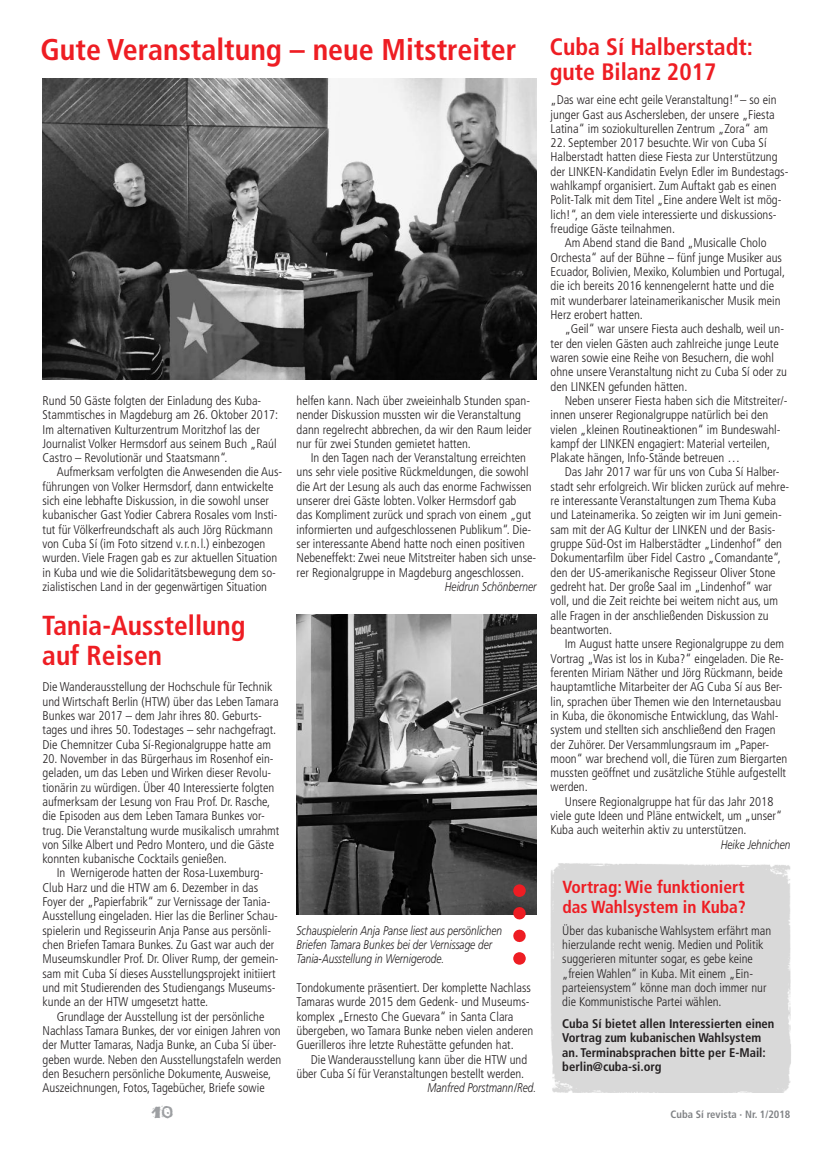
<style>
.page{position:relative;width:833px;height:1152px;background:#fff}
.page>*{position:absolute;margin:0;border:0;box-sizing:border-box;transform-origin:0 0}
.t1{font:700 condensed 30px "Frutiger LT Std";color:#ee1d23}
.t2{font:700 condensed 27.5px/30px "Frutiger LT Std";color:#ee1d23}
.t3{font:700 condensed 23.75px/25px "Frutiger LT Std";color:#ee1d23}
.t4{font:20px "Fajita ICG Mild";color:#9d9fa2}
.t5{font:700 condensed 17.5px/20px "Frutiger LT Std";color:#ee1d23}
.t6{font:300 condensed 12.62px/14.2px "Frutiger LT Std";color:#231f20}
.t7{font:italic 300 12.62px/14.4px "Frutiger LT Std";color:#231f20;scale:.8 1}
.t8{font:700 condensed 12.62px/14.2px "Frutiger LT Std";color:#231f20}
.t9{font:700 condensed 10.62px "Frutiger LT Std";color:#808285}
</style>
<div class="page">
<div style="left:550px;top:863px;width:241px;height:229px;background:#d9d9d9"></div>
<img style="left:43px;top:79px;width:493px;height:301px">
<img style="left:296px;top:614px;width:240px;height:300px">
<svg style="left:513px;top:903px;width:13px;height:61px"></svg>
<svg style="left:513px;top:884px;width:13px;height:13px"></svg>
<h1 class="t1" style="left:40px;top:38px;width:477px">Gute Veranstaltung – neue Mitstreiter</h1>
<p class="t6" style="left:43px;top:394px;width:237px">Rund 50 Gäste folgten der Einladung des Kuba-Stammtisches in Magdeburg am 26. Oktober 2017:<br>Im alternativen Kulturzentrum Moritzhof las der Journalist Volker Hermsdorf aus seinem Buch „Raúl Castro – Revolutionär und Staatsmann“.</p>
<p class="t6" style="left:43px;top:466px;width:241px;text-indent:14px">Aufmerksam verfolgten die Anwesenden die Aus&shy;führungen von Volker Hermsdorf, dann entwickelte sich eine lebhafte Diskussion, in die sowohl unser kubanischer Gast Yodier Cabrera Rosales vom Insti&shy;tut für Völkerfreundschaft als auch Jörg Rückmann von Cuba Sí (im Foto sitzend v.r.n.l.) einbezogen wurden. Viele Fragen gab es zur aktuellen Situation in Kuba und wie die Solidaritätsbewegung dem so&shy;zialistischen Land in der gegenwärtigen Situation</p>
<h2 class="t2" style="left:42px;top:612px;width:205px">Tania-Ausstellung auf Reisen</h2>
<p class="t6" style="left:43px;top:681px;width:238px">Die Wanderausstellung der Hochschule für Technik und Wirtschaft Berlin (HTW) über das Leben Tamara Bunkes war 2017 – dem Jahr ihres 80. Geburts&shy;tages und ihres 50. Todestages – sehr nachgefragt.<br>Die Chemnitzer Cuba Sí-Regionalgruppe hatte am</p>
<p class="t6" style="left:43px;top:752px;width:238px">20. November in das Bürgerhaus im Rosenhof ein&shy;geladen, um das Leben und Wirken dieser Revolu&shy;tionärin zu würdigen. Über 40 Interessierte folgten aufmerksam der Lesung von Frau Prof. Dr. Rasche, die Episoden aus dem Leben Tamara Bunkes vor&shy;trug. Die Veranstaltung wurde musikalisch umrahmt von Silke Albert und Pedro Montero, und die Gäste konnten kubanische Cocktails genießen.</p>
<p class="t6" style="left:43px;top:867px;width:237px;text-indent:14px">In Wernigerode hatten der Rosa-Luxemburg-Club Harz und die HTW am 6. Dezember in das Foyer der „Papierfabrik“ zur Vernissage der Tania-Ausstellung eingeladen. Hier las die Berliner Schau&shy;spielerin und Regisseurin Anja Panse aus persönli&shy;chen Briefen Tamara Bunkes. Zu Gast war auch der Museumskundler Prof. Dr. Oliver Rump, der gemein&shy;sam mit Cuba Sí dieses Ausstellungsprojekt initiiert und mit Studierenden des Studiengangs Museums&shy;kunde an der HTW umgesetzt hatte.</p>
<p class="t6" style="left:43px;top:1010px;width:240px;text-indent:14px">Grundlage der Ausstellung ist der persönliche Nachlass Tamara Bunkes, der vor einigen Jahren von der Mutter Tamaras, Nadja Bunke, an Cuba Sí über&shy;geben wurde. Neben den Ausstellungstafeln werden den Besuchern persönliche Dokumente, Ausweise, Auszeichnungen, Fotos, Tagebücher, Briefe sowie</p>
<p class="t6" style="left:296px;top:394px;width:236px">helfen kann. Nach über zweieinhalb Stunden span&shy;nender Diskussion mussten wir die Veranstaltung dann regelrecht abbrechen, da wir den Raum leider nur für zwei Stunden gemietet hatten.</p>
<p class="t6" style="left:296px;top:452px;width:241px;text-indent:14px">In den Tagen nach der Veranstaltung erreichten uns sehr viele positive Rückmeldungen, die sowohl die Art der Lesung als auch das enorme Fachwissen unserer drei Gäste lobten. Volker Hermsdorf gab<br>das Kompliment zurück und sprach von einem „gut informierten und aufgeschlossenen Publikum“. Die&shy;ser interessante Abend hatte noch einen positiven Nebeneffekt: Zwei neue Mitstreiter haben sich unse&shy;rer Regionalgruppe in Magdeburg angeschlossen.</p>
<p class="t7" style="left:445px;top:580px;width:116px">Heidrun Schönberner</p>
<p class="t7" style="left:296px;top:924px;width:258px">Schauspielerin Anja Panse liest aus persönlichen<br>Briefen Tamara Bunkes bei der Vernissage der<br>Tania-Ausstellung in Wernigerode.</p>
<p class="t6" style="left:296px;top:981px;width:238px">Tondokumente präsentiert. Der komplette Nachlass Tamaras wurde 2015 dem Gedenk- und Museums&shy;komplex „Ernesto Che Guevara“ in Santa Clara übergeben, wo Tamara Bunke neben vielen anderen Guerilleros ihre letzte Ruhestätte gefunden hat.</p>
<p class="t6" style="left:296px;top:1053px;width:232px;text-align:right">Die Wanderausstellung kann über die HTW und über Cuba Sí für Veranstaltungen bestellt werden.</p>
<p class="t7" style="left:427px;top:1081px;width:137px">Manfred Porstmann/Red.</p>
<h3 class="t3" style="left:550px;top:37px;width:205px">Cuba Sí Halberstadt: gute Bilanz 2017</h3>
<p class="t6" style="left:550px;top:94px;width:227px">„Das war eine echt geile Veranstaltung!“– so ein junger Gast aus Aschersleben, der unsere „Fiesta<br>Latina“ im soziokulturellen Zentrum „Zora“ am</p>
<p class="t6" style="left:550px;top:137px;width:217px">22. September 2017 besuchte.Wir von Cuba Sí</p>
<p class="t6" style="left:550px;top:151px;width:228px">Halberstadt hatten diese Fiesta zur Unterstützung</p>
<p class="t6" style="left:550px;top:165px;width:239px">der LINKEN-Kandidatin Evelyn Edler im Bundestags-</p>
<p class="t6" style="left:550px;top:180px;width:227px">wahlkampf organisiert. Zum Auftakt gab es einen</p>
<p class="t6" style="left:550px;top:194px;width:232px">Polit-Talk mit dem Titel „Eine andere Welt ist mög-</p>
<p class="t6" style="left:550px;top:208px;width:227px">lich!“, an dem viele interessierte und diskussions-</p>
<p class="t6" style="left:550px;top:222px;width:126px">freudige Gäste teilnahmen.</p>
<p class="t6" style="left:565px;top:237px;width:203px">Am Abend stand die Band „Musicalle Cholo</p>
<p class="t6" style="left:550px;top:251px;width:233px">Orchesta“ auf der Bühne – fünf junge Musiker aus</p>
<p class="t6" style="left:550px;top:265px;width:236px">Ecuador, Bolivien, Mexiko, Kolumbien und Portugal,</p>
<p class="t6" style="left:550px;top:280px;width:225px">die ich bereits 2016 kennengelernt hatte und die</p>
<p class="t6" style="left:550px;top:294px;width:231px">mit wunderbarer lateinamerikanischer Musik mein</p>
<p class="t6" style="left:550px;top:308px;width:94px">Herz erobert hatten.</p>
<p class="t6" style="left:565px;top:323px;width:221px">„Geil“ war unsere Fiesta auch deshalb, weil un-</p>
<p class="t6" style="left:550px;top:337px;width:230px">ter den vielen Gästen auch zahlreiche junge Leute</p>
<p class="t6" style="left:550px;top:351px;width:225px">waren sowie eine Reihe von Besuchern, die wohl</p>
<p class="t6" style="left:550px;top:366px;width:238px">ohne unsere Veranstaltung nicht zu Cuba Sí oder zu</p>
<p class="t6" style="left:550px;top:380px;width:138px">den LINKEN gefunden hätten.</p>
<p class="t6" style="left:565px;top:394px;width:224px">Neben unserer Fiesta haben sich die Mitstreiter/-</p>
<p class="t6" style="left:550px;top:409px;width:219px">innen unserer Regionalgruppe natürlich bei den</p>
<p class="t6" style="left:550px;top:423px;width:231px">vielen „kleinen Routineaktionen“ im Bundeswahl-</p>
<p class="t6" style="left:550px;top:437px;width:221px">kampf der LINKEN engagiert: Material verteilen,</p>
<p class="t6" style="left:550px;top:451px;width:191px">Plakate hängen, Info-Stände betreuen …</p>
<p class="t6" style="left:565px;top:466px;width:216px">Das Jahr 2017 war für uns von Cuba Sí Halber-</p>
<p class="t6" style="left:550px;top:480px;width:240px">stadt sehr erfolgreich.Wir blicken zurück auf mehre-</p>
<p class="t6" style="left:550px;top:494px;width:227px">re interessante Veranstaltungen zum Thema Kuba</p>
<p class="t6" style="left:550px;top:509px;width:233px">und Lateinamerika. So zeigten wir im Juni gemein-</p>
<p class="t6" style="left:550px;top:523px;width:226px">sam mit der AG Kultur der LINKEN und der Basis-</p>
<p class="t6" style="left:550px;top:537px;width:233px">gruppe Süd-Ost im Halberstädter „Lindenhof“ den</p>
<p class="t6" style="left:550px;top:552px;width:232px">Dokumentarfilm über Fidel Castro „Comandante“,</p>
<p class="t6" style="left:550px;top:566px;width:226px">den der US-amerikanische Regisseur Oliver Stone</p>
<p class="t6" style="left:550px;top:580px;width:223px">gedreht hat. Der große Saal im „Lindenhof“ war</p>
<p class="t6" style="left:550px;top:595px;width:229px">voll, und die Zeit reichte bei weitem nicht aus, um</p>
<p class="t6" style="left:550px;top:609px;width:220px">alle Fragen in der anschließenden Diskussion zu</p>
<p class="t6" style="left:550px;top:623px;width:63px">beantworten.</p>
<p class="t6" style="left:565px;top:638px;width:221px">Im August hatte unsere Regionalgruppe zu dem</p>
<p class="t6" style="left:550px;top:652px;width:235px">Vortrag „Was ist los in Kuba?“ eingeladen. Die Re-</p>
<p class="t6" style="left:550px;top:666px;width:234px">ferenten Miriam Näther und Jörg Rückmann, beide</p>
<p class="t6" style="left:550px;top:680px;width:234px">hauptamtliche Mitarbeiter der AG Cuba Sí aus Ber-</p>
<p class="t6" style="left:550px;top:695px;width:232px">lin, sprachen über Themen wie den Internetausbau</p>
<p class="t6" style="left:550px;top:709px;width:229px">in Kuba, die ökonomische Entwicklung, das Wahl-</p>
<p class="t6" style="left:550px;top:723px;width:227px">system und stellten sich anschließend den Fragen</p>
<p class="t6" style="left:550px;top:738px;width:220px">der Zuhörer. Der Versammlungsraum im „Paper-</p>
<p class="t6" style="left:550px;top:752px;width:238px">moon“ war brechend voll, die Türen zum Biergarten</p>
<p class="t6" style="left:550px;top:766px;width:237px">mussten geöffnet und zusätzliche Stühle aufgestellt</p>
<p class="t6" style="left:550px;top:781px;width:39px">werden.</p>
<p class="t6" style="left:565px;top:795px;width:210px">Unsere Regionalgruppe hat für das Jahr 2018</p>
<p class="t6" style="left:550px;top:809px;width:233px">viele gute Ideen und Pläne entwickelt, um „unser“</p>
<p class="t6" style="left:550px;top:824px;width:197px">Kuba auch weiterhin aktiv zu unterstützen.</p>
<p class="t7" style="left:721px;top:838px;width:88px">Heike Jehnichen</p>
<h3 class="t5" style="left:562px;top:878px;width:185px">Vortrag: Wie funktioniert das Wahlsystem in Kuba?</h3>
<p class="t6" style="left:562px;top:924px;width:210px">Über das kubanische Wahlsystem erfährt man hierzulande recht wenig. Medien und Politik suggerieren mitunter sogar, es gebe keine „freien Wahlen“ in Kuba. Mit einem „Ein&shy;parteiensystem“ könne man doch immer nur die Kommunistische Partei wählen.</p>
<p class="t8" style="left:562px;top:1017px;width:214px">Cuba Sí bietet allen Interessierten einen Vortrag zum kubanischen Wahlsystem an. Terminabsprachen bitte per E-Mail: berlin@cuba-si.org</p>
<h3 class="t4" style="left:151px;top:1097px;width:24px">10</h3>
<p class="t9" style="left:670px;top:1110px;width:121px">Cuba Sí revista · Nr. 1/2018</p>
</div>
